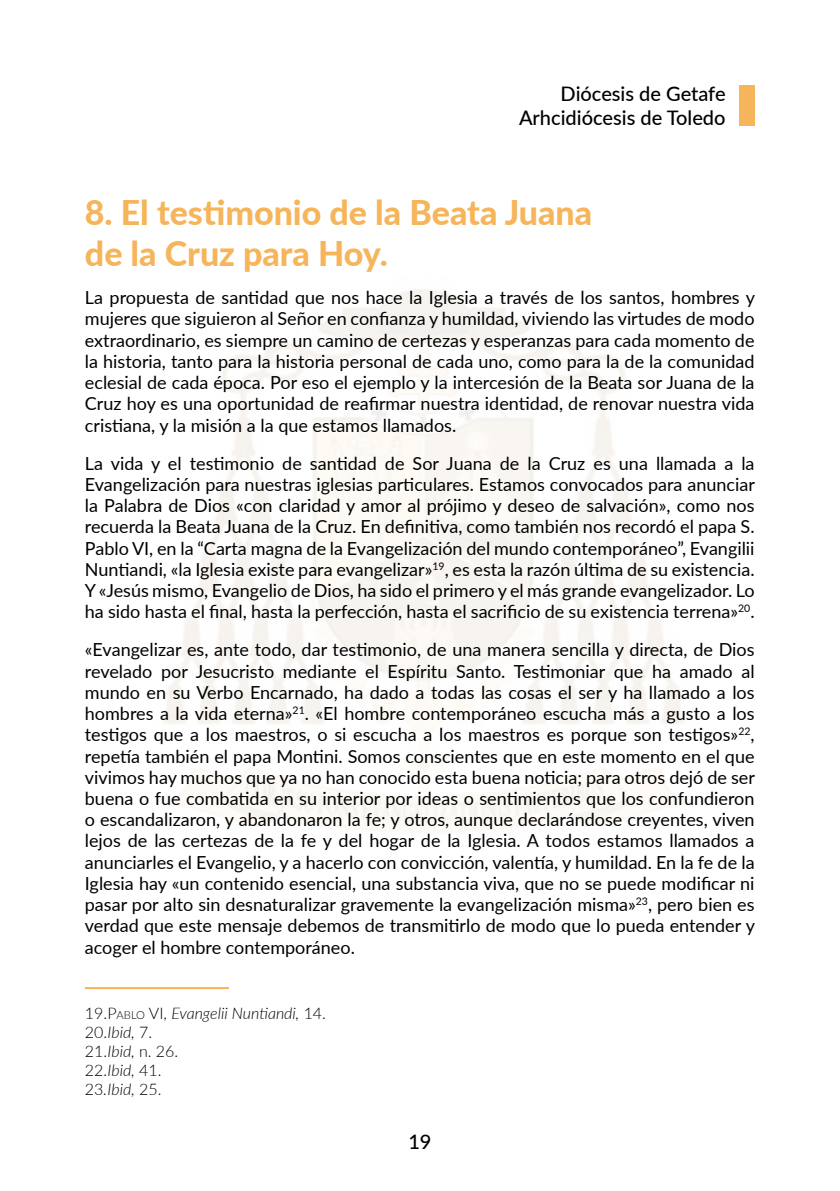
<style>
.page{position:relative;width:840px;height:1191px;background:#fff}
.page>*{position:absolute;margin:0;border:0;box-sizing:border-box;transform-origin:0 0}
.Titulon{font:800 34px/41px "Lato";color:#f6b55b}
.t1{font:500 20px/24px "Lato";color:#000;text-align:right}
.Nuevo_Texto_Corrido{font:18px/21.2px "Lato";color:#000;text-align:justify}
.Notas_Al_pie_10{font:italic 300 16px "Lato";color:#000}
.Notas_Al_pie_10-2{font:300 16px "Lato";color:#000}
.s1{font-style:normal}
.s2{font-style:normal;font-size:11.2px}
.s3{font-style:italic}
</style>
<div class="page">
<div style="left:738px;top:85px;width:16px;height:40px;background:#f6b55b"></div>
<hr style="left:85px;top:987px;width:144px;height:2px;background:#f6b55b">
<p class="t1" style="left:518px;top:81px;width:208px">Diócesis de Getafe<br>Arhcidiócesis de Toledo</p>
<p class="Titulon" style="left:85px;top:191px;width:508px">8. El testimonio de la Beata Juana de la Cruz para Hoy.</p>
<p class="Nuevo_Texto_Corrido" style="left:85px;top:286px;width:671px">La propuesta de santidad que nos hace la Iglesia a través de los santos, hombres y mujeres que siguieron al Señor en confianza y humildad, viviendo las virtudes de modo extraordinario, es siempre un camino de certezas y esperanzas para cada momento de la historia, tanto para la historia personal de cada uno, como para la de la comunidad eclesial de cada época. Por eso el ejemplo y la intercesión de la Beata sor Juana de la Cruz hoy es una oportunidad de reafirmar nuestra identidad, de renovar nuestra vida cristiana, y la misión a la que estamos llamados.</p>
<p class="Nuevo_Texto_Corrido" style="left:85px;top:452px;width:671px">La vida y el testimonio de santidad de Sor Juana de la Cruz es una llamada a la Evangelización para nuestras iglesias particulares. Estamos convocados para anunciar la Palabra de Dios «con claridad y amor al prójimo y deseo de salvación», como nos recuerda la Beata Juana de la Cruz. En definitiva, como también nos recordó el papa S.<br>Pablo VI, en la “Carta magna de la Evangelización del mundo contemporáneo”, Evangilii Nuntiandi, «la Iglesia existe para evangelizar»<sup>19</sup>, es esta la razón última de su existencia.<br>Y «Jesús mismo, Evangelio de Dios, ha sido el primero y el más grande evangelizador. Lo ha sido hasta el final, hasta la perfección, hasta el sacrificio de su existencia terrena»<sup>20</sup>.</p>
<p class="Nuevo_Texto_Corrido" style="left:85px;top:638px;width:671px">«Evangelizar es, ante todo, dar testimonio, de una manera sencilla y directa, de Dios revelado por Jesucristo mediante el Espíritu Santo. Testimoniar que ha amado al mundo en su Verbo Encarnado, ha dado a todas las cosas el ser y ha llamado a los hombres a la vida eterna»<sup>21</sup>. «El hombre contemporáneo escucha más a gusto a los testigos que a los maestros, o si escucha a los maestros es porque son testigos»<sup>22</sup>, repetía también el papa Montini. Somos conscientes que en este momento en el que vivimos hay muchos que ya no han conocido esta buena noticia; para otros dejó de ser buena o fue combatida en su interior por ideas o sentimientos que los confundieron o escandalizaron, y abandonaron la fe; y otros, aunque declarándose creyentes, viven lejos de las certezas de la fe y del hogar de la Iglesia. A todos estamos llamados a anunciarles el Evangelio, y a hacerlo con convicción, valentía, y humildad. En la fe de la Iglesia hay «un contenido esencial, una substancia viva, que no se puede modificar ni pasar por alto sin desnaturalizar gravemente la evangelización misma»<sup>23</sup>, pero bien es verdad que este mensaje debemos de transmitirlo de modo que lo pueda entender y acoger el hombre contemporáneo.</p>
<p class="Notas_Al_pie_10" style="left:85px;top:1001px;width:242px"><span class="s1">19. P</span><span class="s2">ablo</span> <span class="s1">VI,</span> Evangelii Nuntiandi, <span class="s1">14.</span></p>
<p class="Notas_Al_pie_10-2" style="left:85px;top:1021px;width:69px">20.<span class="s3">Ibid,</span> 7.</p>
<p class="Notas_Al_pie_10-2" style="left:85px;top:1040px;width:95px">21.<span class="s3">Ibid,</span> n. 26.</p>
<p class="Notas_Al_pie_10-2" style="left:85px;top:1059px;width:78px">22.<span class="s3">Ibid,</span> 41.</p>
<p class="Notas_Al_pie_10" style="left:85px;top:1078px;width:78px"><span class="s1">23</span>.Ibid, <span class="s1">25.</span></p>
<p class="t1" style="left:408px;top:1129px;width:25px">19</p>
</div>
